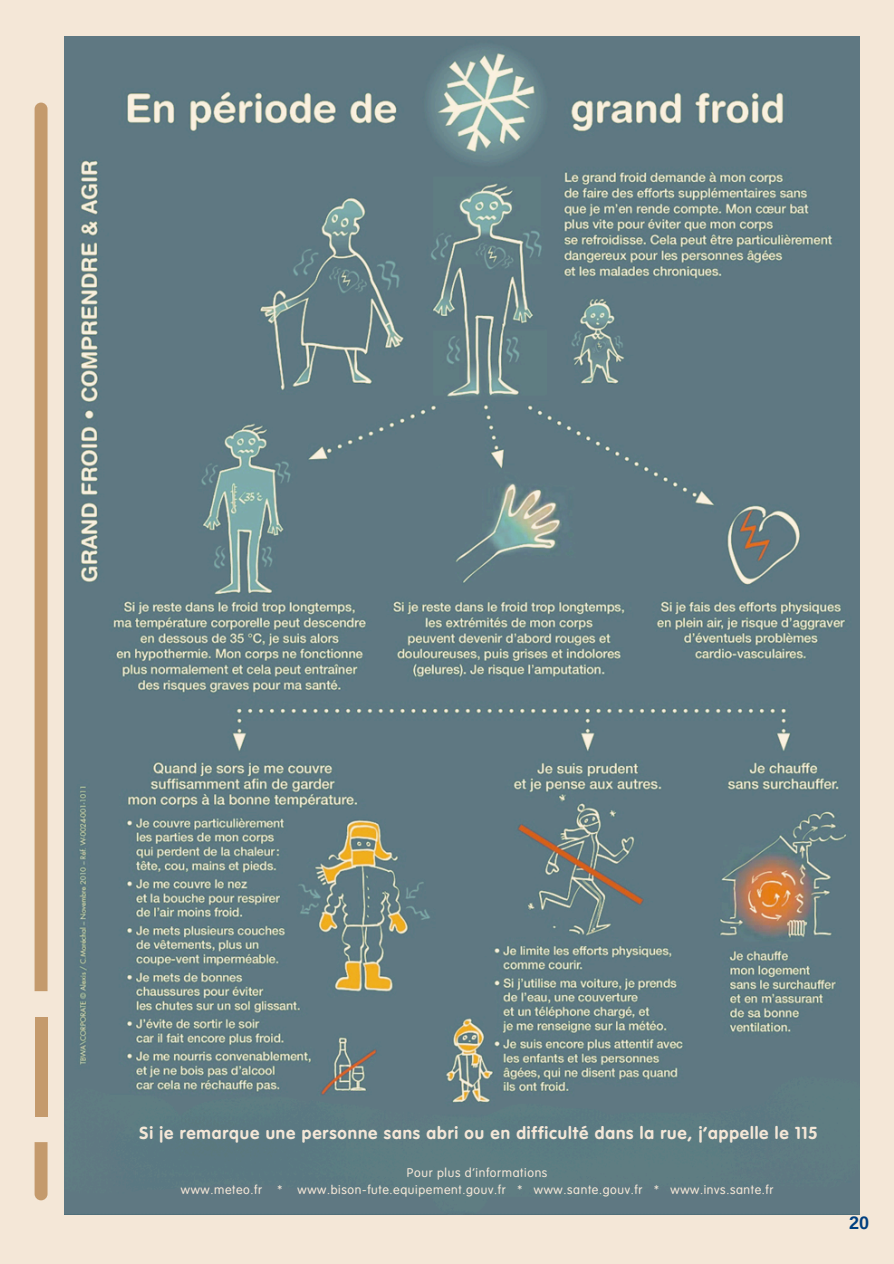
<style>
.page{position:relative;width:894px;height:1264px;background:#fff}
.page>*{position:absolute;margin:0;border:0;box-sizing:border-box;transform-origin:0 0}
.t1{font:700 18px "Arimo";color:#003f7f}
.t2{font:700 16.95px "VAG Rounded Next";letter-spacing:.05em;color:#f4e7d7}
.t3{font:12.3px "VAG Rounded Next";letter-spacing:.05em;color:#f4e7d7}
</style>
<div class="page">
<div style="left:0;top:0;width:893px;height:1263px;background:#f4e7d7"></div>
<div style="left:35px;top:1017px;width:12px;height:99px;background:#c49a6c"></div>
<svg style="left:35px;top:1142px;width:12px;height:58px"></svg>
<div style="left:35px;top:103px;width:12px;height:888px;background:#c49a6c"></div>
<img style="left:64px;top:37px;width:795px;height:1176px">
<h1 class="t2" style="left:139px;top:1120px;width:678px">Si je remarque une personne sans abri ou en difficulté dans la rue, j’appelle le 115</h1>
<p class="t3" style="left:407px;top:1164px;width:142px">Pour plus d’informations</p>
<p class="t3" style="left:181px;top:1180px;width:594px">www.meteo.fr * www.bison-fute.equipement.gouv.fr * www.sante.gouv.fr * www.invs.sante.fr</p>
<p class="t1" style="left:849px;top:1212px;width:22px">20</p>
</div>
